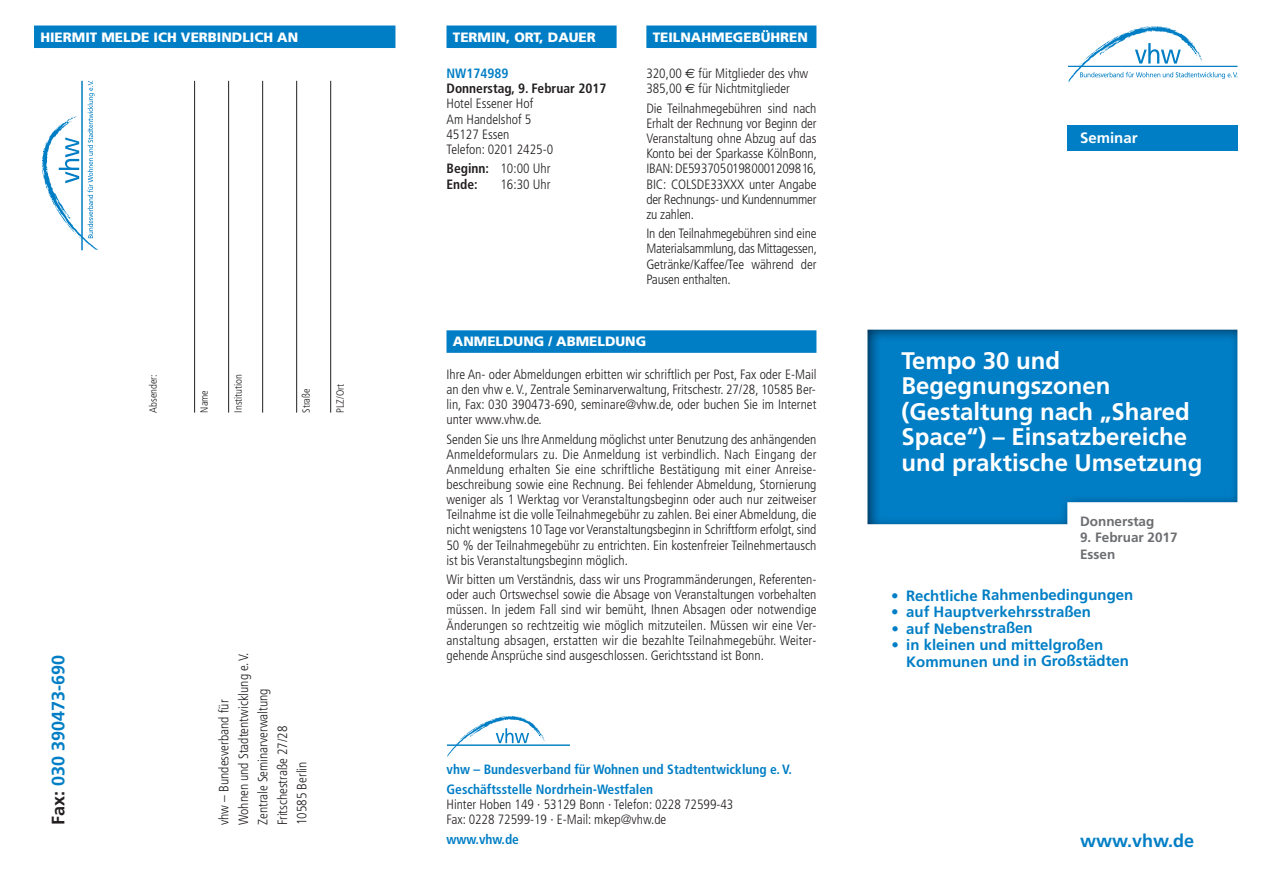
<style>
.page{position:relative;width:1263px;height:872px;background:#fff}
.page>*{position:absolute;margin:0;border:0;box-sizing:border-box;transform-origin:0 0}
.t1{font:700 24px/25.5px "Frutiger";color:#fff}
.t2{font:700 18px "Frutiger";color:#007ec5}
.t3{font:700 15px/16.5px "Frutiger";letter-spacing:-.005em;color:#007ec5}
.t4{font:700 15px "Frutiger";color:#fff}
.t5{font:300 condensed 13.5px/15.1px "Frutiger";color:#231f20;text-align:justify}
.t6{font:700 condensed 13.5px/19.4px "Frutiger";color:#007ec5}
.t7{font:900 13.5px "Frutiger";color:#fff}
.t8{font:700 condensed 13.5px/15.1px "Frutiger";color:#231f20}
.t9{font:700 13.5px/16.5px "Frutiger";color:#6c6d70}
.t10{font:300 condensed 10.5px "Frutiger";color:#231f20}
.s1{font-weight:300}
.s2{font-family:"Euro Sans";font-weight:400;font-stretch:normal}
.s3{color:#231f20}
</style>
<div class="page">
<img style="left:867px;top:330px;width:370px;height:194px">
<svg style="left:1068px;top:26px;width:169px;height:57px"></svg>
<div style="left:1067px;top:125px;width:170px;height:26px;background:#007ec5"></div>
<hr style="left:447px;top:745px;width:123px;height:1px;background:#007ec5">
<svg style="left:447px;top:716px;width:98px;height:41px"></svg>
<svg style="left:42px;top:81px;width:56px;height:169px"></svg>
<div style="left:446px;top:26px;width:171px;height:22px;background:#007ec5"></div>
<div style="left:34px;top:26px;width:361px;height:22px;background:#007ec5"></div>
<hr style="left:194px;top:81px;width:1px;height:331px;background:#231f20">
<hr style="left:228px;top:81px;width:1px;height:331px;background:#231f20">
<hr style="left:262px;top:81px;width:1px;height:331px;background:#231f20">
<hr style="left:296px;top:81px;width:1px;height:331px;background:#231f20">
<hr style="left:330px;top:81px;width:1px;height:331px;background:#231f20">
<div style="left:646px;top:26px;width:170px;height:22px;background:#007ec5"></div>
<div style="left:446px;top:330px;width:370px;height:23px;background:#007ec5"></div>
<p class="t7" style="left:40px;top:32px;width:259px">HIERMIT MELDE ICH VERBINDLICH AN</p>
<p class="t7" style="left:453px;top:32px;width:144px">TERMIN, ORT, DAUER</p>
<p class="t6" style="left:446px;top:65px;width:64px">NW174989</p>
<p class="t8" style="left:446px;top:82px;width:161px">Donnerstag, 9. Februar 2017</p>
<p class="t5" style="left:446px;top:97px;width:108px;text-align:left">Hotel Essener Hof<br>Am Handelshof 5<br>45127 Essen<br>Telefon: 0201 2425-0</p>
<p class="t8" style="left:446px;top:162px;width:106px">Beginn: <span class="s1">10:00 Uhr<br></span>Ende:</p>
<p class="t5" style="left:500px;top:177px;width:52px">16:30 Uhr</p>
<p class="t7" style="left:653px;top:32px;width:157px">TEILNAHMEGEBÜHREN</p>
<p class="t5" style="left:646px;top:67px;width:163px">320,00 <span class="s2">€</span> für Mitglieder des vhw<br>385,00 <span class="s2">€</span> für Nichtmitglieder</p>
<p class="t5" style="left:646px;top:102px;width:172px">Die Teilnahmegebühren sind nach Erhalt der Rechnung vor Beginn der Veranstaltung ohne Abzug auf das Konto bei der Sparkasse KölnBonn, IBAN:DE59370501980001209816, BIC: COLSDE33XXX unter Angabe der Rechnungs- und Kundennummer zu zahlen.</p>
<p class="t5" style="left:646px;top:227px;width:172px">In den Teilnahmegebühren sind eine Materialsammlung,das Mittagessen, Getränke/Kaffee/Tee während der Pausen enthalten.</p>
<p class="t10" style="left:149px;top:412px;width:40px;rotate:-90deg">Absender:</p>
<p class="t10" style="left:200px;top:412px;width:24px;rotate:-90deg">Name</p>
<p class="t10" style="left:234px;top:412px;width:40px;rotate:-90deg">Institution</p>
<p class="t10" style="left:302px;top:412px;width:26px;rotate:-90deg">Straße</p>
<p class="t10" style="left:336px;top:412px;width:30px;rotate:-90deg">PLZ/Ort</p>
<h2 class="t2" style="left:51px;top:825px;width:171px;rotate:-90deg"><span class="s3">Fax:</span> 030 390473-690</h2>
<p class="t5" style="left:215px;top:825px;width:174px;line-height:19.5px;text-align:left;rotate:-90deg">vhw – Bundesverband für<br>Wohnen und Stadtentwicklung e.V.<br>Zentrale Seminarverwaltung<br>Fritschestraße 27/28<br>10585 Berlin</p>
<p class="t7" style="left:453px;top:336px;width:195px">ANMELDUNG / ABMELDUNG</p>
<p class="t5" style="left:446px;top:367px;width:371px">Ihre An- oder Abmeldungen erbitten wir schriftlich per Post, Fax oder E-Mail an den vhw e.V., Zentrale Seminarverwaltung, Fritschestr. 27/28, 10585 Ber&shy;lin, Fax: 030 390473-690, seminare@vhw.de, oder buchen Sie im Internet unter www.vhw.de.</p>
<p class="t5" style="left:446px;top:432px;width:371px">Senden Sie uns IhreAnmeldung möglichst unter Benutzung des anhängenden Anmeldeformulars zu. Die Anmeldung ist verbindlich. Nach Eingang der Anmeldung erhalten Sie eine schriftliche Bestätigung mit einer Anreise&shy;beschreibung sowie eine Rechnung. Bei fehlender Abmeldung, Stornierung weniger als 1 Werktag vor Veranstaltungsbeginn oder auch nur zeitweiser Teilnahme ist die volle Teilnahmegebühr zu zahlen. Bei einer Abmeldung, die nicht wenigstens 10Tage vorVeranstaltungsbeginn in Schriftform erfolgt, sind 50 % der Teilnahmegebühr zu entrichten. Ein kostenfreier Teilnehmertausch ist bis Veranstaltungsbeginn möglich.</p>
<p class="t5" style="left:446px;top:573px;width:371px">Wir bitten um Verständnis, dass wir uns Programmänderungen, Referenten&shy;oder auch Ortswechsel sowie die Absage von Veranstaltungen vorbehalten müssen. In jedem Fall sind wir bemüht, Ihnen Absagen oder notwendige Änderungen so rechtzeitig wie möglich mitzuteilen. Müssen wir eine Ver&shy;anstaltung absagen, erstatten wir die bezahlte Teilnahmegebühr. Weiter&shy;gehende Ansprüche sind ausgeschlossen. Gerichtsstand ist Bonn.</p>
<p class="t6" style="left:446px;top:761px;width:347px">vhw – Bundesverband für Wohnen und Stadtentwicklung e.V.<br>Geschäftsstelle Nordrhein-Westfalen</p>
<p class="t5" style="left:446px;top:797px;width:288px">Hinter Hoben 149 · 53129 Bonn · Telefon: 0228 72599-43<br>Fax: 0228 72599-19 · E-Mail: mkep@vhw.de</p>
<p class="t6" style="left:446px;top:830px;width:74px">www.vhw.de</p>
<p class="t4" style="left:1080px;top:131px;width:59px">Seminar</p>
<h1 class="t1" style="left:901px;top:350px;width:303px">Tempo 30 und<br>Begegnungszonen (Gestaltung nach „Shared<br>Space“) – Einsatzbereiche und praktische Umsetzung</h1>
<p class="t9" style="left:1080px;top:514px;width:76px">Donnerstag</p>
<p class="t9" style="left:1080px;top:530px;width:99px">9. Februar 2017<br>Essen</p>
<p class="t3" style="left:891px;top:588px;width:244px">• Rechtliche Rahmenbedingungen</p>
<p class="t3" style="left:891px;top:604px;width:201px">• auf Hauptverkehrsstraßen</p>
<p class="t3" style="left:891px;top:621px;width:143px">• auf Nebenstraßen</p>
<p class="t3" style="left:906px;top:637px;width:224px;text-indent:-15px">• in kleinen und mittelgroßen<br>Kommunen und in Großstädten</p>
<h2 class="t2" style="left:1080px;top:833px;width:115px">www.vhw.de</h2>
</div>
